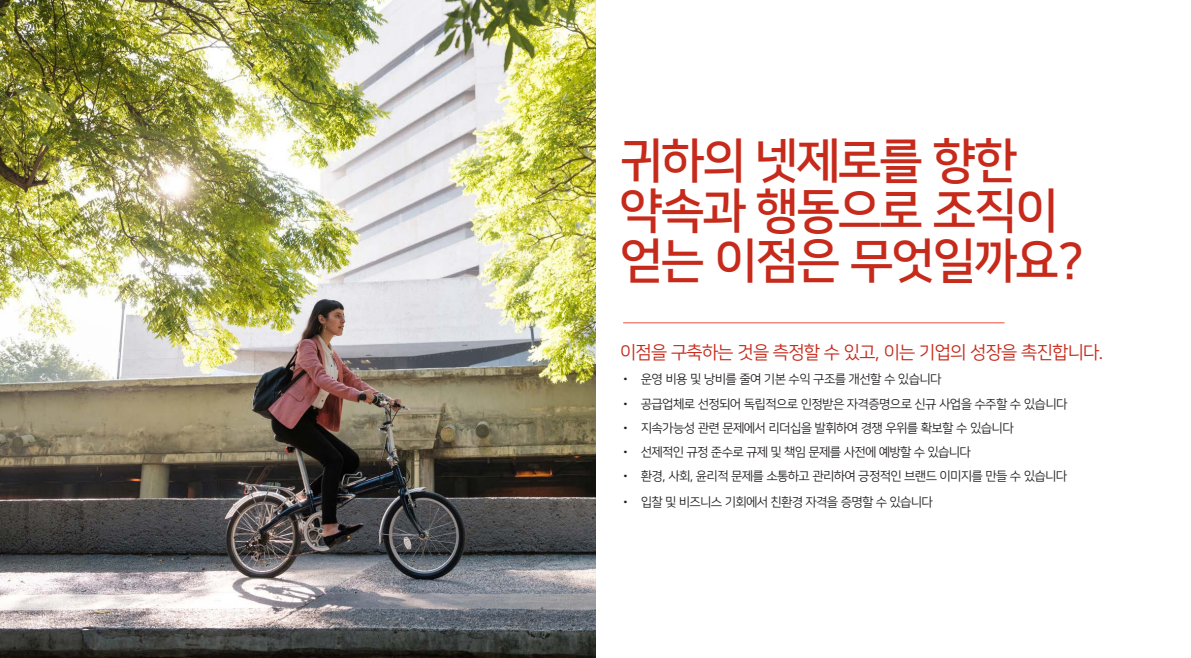
<style>
.page{position:relative;width:1191px;height:658px;background:#fff}
.page>*{position:absolute;margin:0;border:0;box-sizing:border-box;transform-origin:0 0}
.t1{font:48px/50px "Nanum Square ac B";color:#c62a1b}
.Heading_3_White{font:18px "Nanum Square ac R";color:#c62a1b}
.t2{font:12.5px "Nanum Square ac R";color:#231f20}
.s1{font-family:"BSI Gesta"}
</style>
<div class="page">
<img style="left:0;top:0;width:595px;height:658px">
<hr style="left:623px;top:322px;width:381px;height:1px;background:#ef4d3c">
<p class="t1" style="left:621px;top:137px;width:464px">귀하의 넷제로를 향한 약속과 행동으로 조직이 얻는 이점은 무엇일까요?</p>
<p class="Heading_3_White" style="left:620px;top:343px;width:484px">이점을 구축하는 것을 측정할 수 있고, 이는 기업의 성장을 촉진합니다.</p>
<p class="t2" style="left:623px;top:373px;width:319px"><span class="s1">•</span> 운영 비용 및 낭비를 줄여 기본 수익 구조를 개선할 수 있습니다</p>
<p class="t2" style="left:623px;top:397px;width:445px"><span class="s1">•</span> 공급업체로 선정되어 독립적으로 인정받은 자격증명으로 신규 사업을 수주할 수 있습니다</p>
<p class="t2" style="left:623px;top:421px;width:392px"><span class="s1">•</span> 지속가능성 관련 문제에서 리더십을 발휘하여 경쟁 우위를 확보할 수 있습니다</p>
<p class="t2" style="left:623px;top:446px;width:349px"><span class="s1">•</span> 선제적인 규정 준수로 규제 및 책임 문제를 사전에 예방할 수 있습니다</p>
<p class="t2" style="left:623px;top:470px;width:445px"><span class="s1">•</span> 환경, 사회, 윤리적 문제를 소통하고 관리하여 긍정적인 브랜드 이미지를 만들 수 있습니다</p>
<p class="t2" style="left:623px;top:495px;width:311px"><span class="s1">•</span> 입찰 및 비즈니스 기회에서 친환경 자격을 증명할 수 있습니다</p>
</div>
